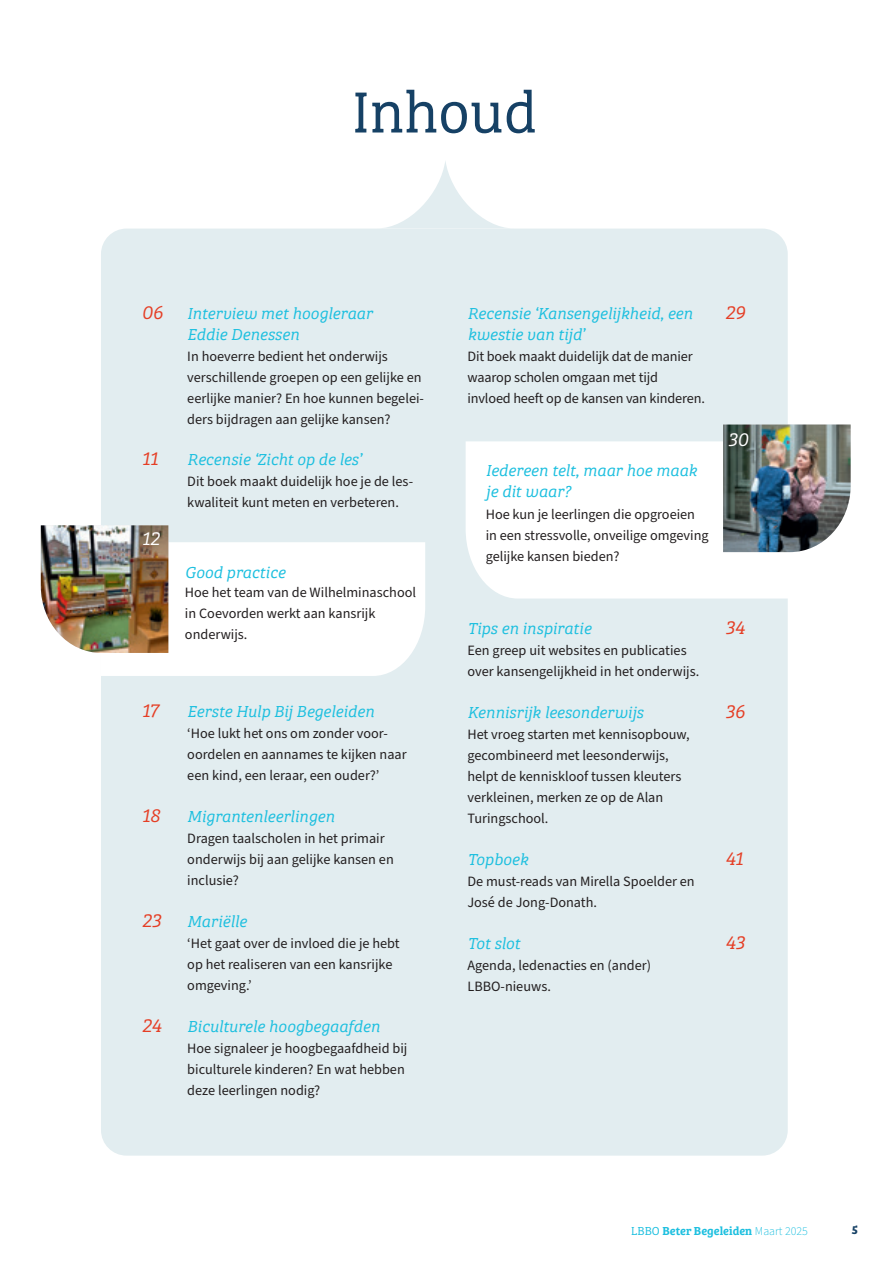
<style>
.page{position:relative;width:893px;height:1263px;background:#fff}
.page>*{position:absolute;margin:0;border:0;box-sizing:border-box;transform-origin:0 0}
.t1{font:60px "Bree Serif Lt";color:#164165}
.t2{font:italic 19.5px "Bree Serif Lt";letter-spacing:-.01em;color:#e53e25}
.t3{font:italic 19.5px "Bree Serif Lt";color:#fff}
.t4{font:italic 16.5px/21px "Bree Serif Lt";color:#1cbfdf}
.t5{font:14.25px/21px "Source Sans Pro";color:#231f20}
.t6{font:12px "Bree Serif Sb";color:#1cbfdf}
.t7{font:700 12px "Bree Serif";color:#164165}
.s1{font-family:"Bree Serif Lt"}
.s2{font-family:"Source Sans Pro";font-weight:300}
</style>
<div class="page">
<div style="left:101px;top:229px;width:687px;height:926px;background:#e2edf0;border-radius:26px"></div>
<svg style="left:385px;top:161px;width:121px;height:67px"></svg>
<div style="left:101px;top:542px;width:324px;height:134px;background:#fff"></div>
<img style="left:41px;top:525px;width:127px;height:128px">
<div style="left:136px;top:524px;width:33px;height:31px;background:#231f20;opacity:.4"></div>
<div style="left:466px;top:441px;width:323px;height:157px;background:#fff"></div>
<img style="left:723px;top:424px;width:128px;height:128px">
<div style="left:721px;top:424px;width:36px;height:30px;background:#231f20;opacity:.75"></div>
<h1 class="t1" style="left:352px;top:69px;width:187px">Inhoud</h1>
<h2 class="t2" style="left:142px;top:298px;width:22px">06</h2>
<h2 class="t2" style="left:142px;top:444px;width:17px">11</h2>
<h2 class="t3" style="left:142px;top:524px;width:19px">12</h2>
<p class="t4" style="left:187px;top:302px;width:187px">Interview met hoogleraar<br>Eddie Denessen</p>
<p class="t5" style="left:187px;top:346px;width:238px">In hoeverre bedient het onderwijs verschillende groepen op een gelijke en eerlijke manier? En hoe kunnen begelei&shy;ders bijdragen aan gelijke kansen?</p>
<p class="t4" style="left:187px;top:448px;width:176px">Recensie ‘Zicht op de les’</p>
<p class="t5" style="left:187px;top:471px;width:227px">Dit boek maakt duidelijk hoe je de les&shy;kwaliteit kunt meten en verbeteren.</p>
<p class="t4" style="left:185px;top:561px;width:102px">Good practice</p>
<p class="t5" style="left:185px;top:583px;width:233px">Hoe het team van de Wilhelminaschool in Coevorden werkt aan kansrijk onderwijs.</p>
<h2 class="t2" style="left:142px;top:696px;width:18px">17</h2>
<h2 class="t2" style="left:142px;top:801px;width:19px">18</h2>
<h2 class="t2" style="left:142px;top:906px;width:21px">23</h2>
<h2 class="t2" style="left:142px;top:1011px;width:21px">24</h2>
<p class="t4" style="left:187px;top:700px;width:188px">Eerste Hulp Bij Begeleiden</p>
<p class="t5" style="left:187px;top:723px;width:221px">‘Hoe lukt het ons om zonder voor&shy;oordelen en aannames te kijken naar een kind, een leraar, een ouder?’</p>
<p class="t4" style="left:187px;top:805px;width:149px">Migrantenleerlingen</p>
<p class="t5" style="left:187px;top:828px;width:208px">Dragen taalscholen in het primair onderwijs bij aan gelijke kansen en inclusie?</p>
<p class="t4" style="left:187px;top:910px;width:61px">Mariëlle</p>
<p class="t5" style="left:187px;top:933px;width:214px">‘Het gaat over de invloed die je hebt op het realiseren van een kansrijke omgeving.’</p>
<p class="t4" style="left:187px;top:1015px;width:194px">Biculturele hoogbegaafden</p>
<p class="t5" style="left:187px;top:1038px;width:222px">Hoe signaleer je hoogbegaafdheid bij biculturele kinderen? En wat hebben deze leerlingen nodig?</p>
<p class="t4" style="left:467px;top:302px;width:227px">Recensie ‘Kansengelijkheid, een kwestie van tijd’</p>
<p class="t5" style="left:467px;top:346px;width:239px">Dit boek maakt duidelijk dat de manier waarop scholen omgaan met tijd invloed heeft op de kansen van kinderen.</p>
<p class="t4" style="left:486px;top:459px;width:213px">Iedereen telt, maar hoe maak je dit waar?</p>
<p class="t5" style="left:486px;top:505px;width:224px">Hoe kun je leerlingen die opgroeien in een stressvolle, onveilige omgeving gelijke kansen bieden?</p>
<h2 class="t2" style="left:725px;top:298px;width:21px">29</h2>
<h2 class="t3" style="left:728px;top:424px;width:21px">30</h2>
<p class="t4" style="left:467px;top:617px;width:125px">Tips en inspiratie</p>
<p class="t5" style="left:467px;top:640px;width:233px">Een greep uit websites en publicaties over kansengelijkheid in het onderwijs.</p>
<p class="t4" style="left:467px;top:701px;width:177px">Kennisrijk leesonderwijs</p>
<p class="t5" style="left:467px;top:724px;width:224px">Het vroeg starten met kennisopbouw, gecombineerd met leesonderwijs, helpt de kenniskloof tussen kleuters verkleinen, merken ze op de Alan<br>Turingschool.</p>
<p class="t4" style="left:467px;top:848px;width:62px">Topboek</p>
<p class="t5" style="left:467px;top:871px;width:229px">De must-reads van Mirella Spoelder en<br>José de Jong-Donath.</p>
<p class="t4" style="left:467px;top:932px;width:54px">Tot slot</p>
<p class="t5" style="left:467px;top:955px;width:185px">Agenda, ledenacties en (ander)<br>LBBO-nieuws.</p>
<h2 class="t2" style="left:725px;top:613px;width:21px">34</h2>
<h2 class="t2" style="left:725px;top:697px;width:21px">36</h2>
<h2 class="t2" style="left:725px;top:844px;width:19px">41</h2>
<h2 class="t2" style="left:725px;top:928px;width:21px">43</h2>
<p class="t6" style="left:631px;top:1221px;width:178px"><span class="s1">LBBO</span> Beter Begeleiden <span class="s2">Maart 2025</span></p>
<p class="t7" style="left:852px;top:1221px;width:8px">5</p>
</div>
